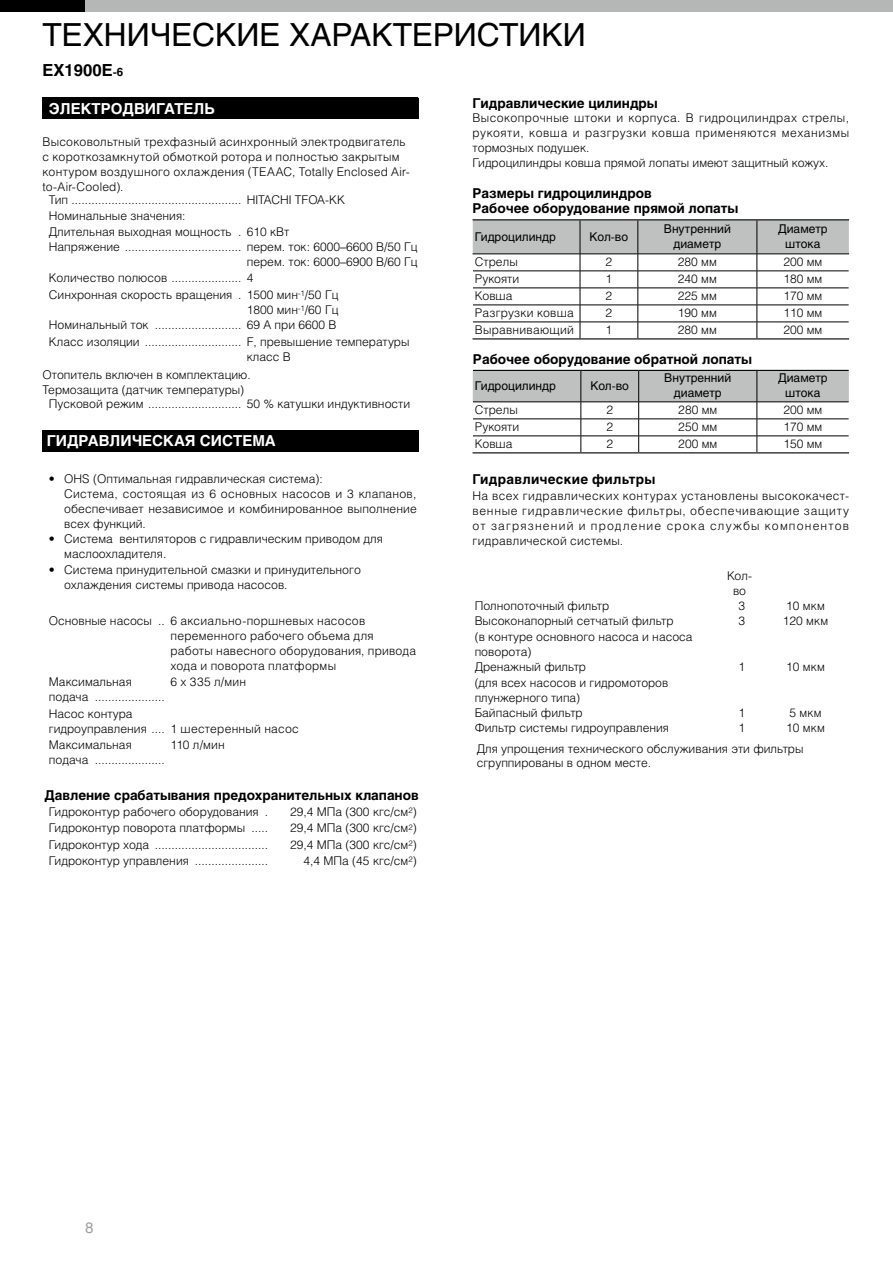
<style>
.page{position:relative;width:893px;height:1263px;background:#fff}
.page>*{position:absolute;margin:0;border:0;box-sizing:border-box;transform-origin:0 0}
.t1{font:31.5px "Helios C";color:#000}
.t2{font:700 16.5px "Helios C";color:#000}
.t3{font:700 15px "Helios C";color:#fff}
.t4{font:15px "Helios C";color:#9fa0a0}
.t5{font:700 13.5px/15px "Helios C";color:#000}
.t6{font:700 13.5px "Helios C";letter-spacing:.025em;color:#000}
.t7{font:12px/15px "Helios Light C";color:#000}
.t8{font:12px/15px "Helios Light C";letter-spacing:.02em;color:#000}
.t9{font:12px/15px "Helios Light C";letter-spacing:.035em;color:#000}
.t10{font:12px/15px "Helios C";color:#000;text-align:center}
.s1{font-size:11.55px}
</style>
<div class="page">
<div style="left:0;top:0;width:893px;height:11px;background:#b5b6b6"></div>
<div style="left:0;top:0;width:85px;height:11px;background:#000"></div>
<div style="left:43px;top:98px;width:375px;height:21px;background:#000"></div>
<hr style="left:417px;top:98px;width:2px;height:21px;background:#000">
<div style="left:43px;top:430px;width:376px;height:21px;background:#000"></div>
<hr style="left:472px;top:219px;width:108px;height:1px;background:#000">
<hr style="left:580px;top:219px;width:58px;height:1px;background:#000">
<hr style="left:638px;top:219px;width:119px;height:1px;background:#000">
<hr style="left:757px;top:219px;width:92px;height:1px;background:#000">
<hr style="left:472px;top:338px;width:108px;height:1px;background:#000">
<hr style="left:580px;top:338px;width:58px;height:1px;background:#000">
<hr style="left:638px;top:338px;width:119px;height:1px;background:#000">
<hr style="left:757px;top:338px;width:92px;height:1px;background:#000">
<hr style="left:472px;top:254px;width:108px;height:1px;background:#000">
<svg style="left:473px;top:220px;width:376px;height:118px"></svg>
<svg style="left:473px;top:371px;width:376px;height:81px"></svg>
<hr style="left:473px;top:370px;width:108px;height:1px;background:#000">
<hr style="left:581px;top:370px;width:58px;height:1px;background:#000">
<hr style="left:639px;top:370px;width:118px;height:1px;background:#000">
<hr style="left:757px;top:370px;width:92px;height:1px;background:#000">
<hr style="left:472px;top:452px;width:109px;height:1px;background:#000">
<hr style="left:581px;top:452px;width:58px;height:1px;background:#000">
<hr style="left:639px;top:452px;width:118px;height:1px;background:#000">
<hr style="left:757px;top:452px;width:92px;height:1px;background:#000">
<h1 class="t1" style="left:43px;top:16px;width:545px">ТЕХНИЧЕСКИЕ ХАРАКТЕРИСТИКИ</h1>
<h2 class="t2" style="left:43px;top:60px;width:82px">EX1900E<span class="s1">-6</span></h2>
<p class="t3" style="left:49px;top:100px;width:168px">ЭЛЕКТРОДВИГАТЕЛЬ</p>
<p class="t8" style="left:43px;top:134px;width:369px">Высоковольтный трехфазный асинхронный электродвигатель с короткозамкнутой обмоткой ротора и полностью закрытым контуром воздушного охлаждения (TEAAC, Totally Enclosed Air&shy;to-Air-Cooled).</p>
<p class="t7" style="left:49px;top:192px;width:21px">Тип</p>
<p class="t7" style="left:247px;top:192px;width:100px">HITACHI TFOA-KK</p>
<p class="t7" style="left:49px;top:208px;width:242px;line-height:15.6px">Номинальные значения:<br>Длительная выходная мощность 610 кВт<br>Напряжение</p>
<p class="t7" style="left:247px;top:239px;width:172px">перем. ток: 6000–6600 В/50 Гц перем. ток: 6000–6900 В/60 Гц</p>
<p class="t7" style="left:49px;top:270px;width:120px">Количество полюсов</p>
<p class="t7" style="left:49px;top:269px;width:291px;line-height:17px;text-indent:198px">4<br>Синхронная скорость вращения 1500 мин<sup>-1</sup>/50 Гц</p>
<p class="t7" style="left:247px;top:302px;width:93px">1800 мин<sup>-1</sup>/60 Гц</p>
<p class="t7" style="left:49px;top:317px;width:101px">Номинальный ток</p>
<p class="t7" style="left:247px;top:317px;width:91px">69 A при 6600 В</p>
<p class="t7" style="left:49px;top:334px;width:92px">Класс изоляции</p>
<p class="t7" style="left:247px;top:334px;width:164px">F, превышение температуры класс B</p>
<p class="t7" style="left:43px;top:367px;width:210px">Отопитель включен в комплектацию.</p>
<p class="t7" style="left:43px;top:382px;width:203px">Термозащита (датчик температуры)</p>
<p class="t7" style="left:49px;top:396px;width:96px">Пусковой режим</p>
<p class="t7" style="left:247px;top:396px;width:165px">50 % катушки индуктивности</p>
<p class="t3" style="left:47px;top:432px;width:231px">ГИДРАВЛИЧЕСКАЯ СИСТЕМА</p>
<p class="t7" style="left:64px;top:471px;width:354px;text-indent:-15px">• OHS (Оптимальная гидравлическая система):<br>Система, состоящая из 6 основных насосов и 3 клапанов, обеспечивает независимое и комбинированное выполнение всех функций.</p>
<p class="t7" style="left:64px;top:531px;width:320px;text-indent:-15px">• Система вентиляторов с гидравлическим приводом для маслоохладителя.</p>
<p class="t7" style="left:64px;top:562px;width:298px;text-indent:-15px">• Система принудительной смазки и принудительного охлаждения системы привода насосов.</p>
<p class="t7" style="left:49px;top:613px;width:105px">Основные насосы</p>
<p class="t8" style="left:171px;top:613px;width:247px">6 аксиально-поршневых насосов переменного рабочего объема для работы навесного оборудования, привода хода и поворота платформы</p>
<p class="t7" style="left:49px;top:674px;width:84px">Максимальная подача</p>
<p class="t7" style="left:171px;top:674px;width:77px">6 х 335 л/мин</p>
<p class="t7" style="left:49px;top:706px;width:99px">Насос контура гидроуправления</p>
<p class="t8" style="left:171px;top:721px;width:130px">1 шестеренный насос</p>
<p class="t7" style="left:49px;top:737px;width:84px">Максимальная подача</p>
<p class="t7" style="left:171px;top:737px;width:56px">110 л/мин</p>
<p class="t5" style="left:45px;top:787px;width:375px">Давление срабатывания предохранительных клапанов</p>
<p class="t7" style="left:49px;top:804px;width:211px">Гидроконтур рабочего оборудования</p>
<p class="t7" style="left:290px;top:804px;width:128px">29,4 МПа (300 кгc/см<sup>2</sup>)</p>
<p class="t7" style="left:49px;top:820px;width:198px">Гидроконтур поворота платформы</p>
<p class="t7" style="left:290px;top:820px;width:128px">29,4 МПа (300 кгc/см<sup>2</sup>)</p>
<p class="t7" style="left:49px;top:837px;width:102px">Гидроконтур хода</p>
<p class="t7" style="left:290px;top:837px;width:128px">29,4 МПа (300 кгc/см<sup>2</sup>)</p>
<p class="t7" style="left:49px;top:853px;width:142px">Гидроконтур управления</p>
<p class="t7" style="left:303px;top:853px;width:115px">4,4 МПа (45 кгc/см<sup>2</sup>)</p>
<p class="t5" style="left:472px;top:96px;width:187px">Гидравлические цилиндры</p>
<p class="t9" style="left:472px;top:110px;width:378px">Высокопрочные штоки и корпуса. В гидроцилиндрах стрелы, рукояти, ковша и разгрузки ковша применяются механизмы тормозных подушек.<br>Гидроцилиндры ковша прямой лопаты имеют защитный кожух.</p>
<p class="t5" style="left:472px;top:186px;width:268px">Размеры гидроцилиндров<br>Рабочее оборудование прямой лопаты</p>
<p class="t10" style="left:475px;top:229px;width:83px">Гидроцилиндр</p>
<p class="t10" style="left:590px;top:229px;width:40px">Кол-во</p>
<p class="t10" style="left:664px;top:221px;width:69px">Внутренний диаметр</p>
<p class="t10" style="left:778px;top:221px;width:51px">Диаметр штока</p>
<p class="t7" style="left:475px;top:254px;width:44px">Стрелы</p>
<p class="t7" style="left:606px;top:254px;width:8px">2</p>
<p class="t7" style="left:678px;top:254px;width:40px">280 мм</p>
<p class="t7" style="left:783px;top:254px;width:40px">200 мм</p>
<p class="t7" style="left:475px;top:271px;width:46px">Рукояти</p>
<p class="t7" style="left:606px;top:271px;width:8px">1</p>
<p class="t7" style="left:678px;top:271px;width:40px">240 мм</p>
<p class="t7" style="left:783px;top:271px;width:40px">180 мм</p>
<p class="t7" style="left:475px;top:288px;width:39px">Ковша</p>
<p class="t7" style="left:606px;top:288px;width:8px">2</p>
<p class="t7" style="left:678px;top:288px;width:40px">225 мм</p>
<p class="t7" style="left:783px;top:288px;width:40px">170 мм</p>
<p class="t8" style="left:475px;top:305px;width:101px">Разгрузки ковша</p>
<p class="t7" style="left:606px;top:305px;width:8px">2</p>
<p class="t7" style="left:678px;top:305px;width:40px">190 мм</p>
<p class="t7" style="left:783px;top:305px;width:40px">110 мм</p>
<p class="t8" style="left:475px;top:322px;width:101px">Выравнивающий</p>
<p class="t7" style="left:606px;top:322px;width:8px">1</p>
<p class="t7" style="left:678px;top:322px;width:40px">280 мм</p>
<p class="t7" style="left:783px;top:322px;width:40px">200 мм</p>
<p class="t5" style="left:473px;top:352px;width:281px">Рабочее оборудование обратной лопаты</p>
<p class="t10" style="left:475px;top:378px;width:83px">Гидроцилиндр</p>
<p class="t10" style="left:590px;top:378px;width:40px">Кол-во</p>
<p class="t10" style="left:664px;top:371px;width:69px">Внутренний диаметр</p>
<p class="t10" style="left:778px;top:371px;width:51px">Диаметр штока</p>
<p class="t7" style="left:475px;top:402px;width:44px">Стрелы</p>
<p class="t7" style="left:606px;top:402px;width:8px">2</p>
<p class="t7" style="left:678px;top:402px;width:40px">280 мм</p>
<p class="t7" style="left:783px;top:402px;width:40px">200 мм</p>
<p class="t7" style="left:475px;top:419px;width:46px">Рукояти</p>
<p class="t7" style="left:606px;top:419px;width:8px">2</p>
<p class="t7" style="left:678px;top:419px;width:40px">250 мм</p>
<p class="t7" style="left:783px;top:419px;width:40px">170 мм</p>
<p class="t7" style="left:475px;top:436px;width:39px">Ковша</p>
<p class="t7" style="left:606px;top:436px;width:8px">2</p>
<p class="t7" style="left:678px;top:436px;width:40px">200 мм</p>
<p class="t7" style="left:783px;top:436px;width:40px">150 мм</p>
<p class="t6" style="left:472px;top:471px;width:184px">Гидравлические фильтры</p>
<p class="t7" style="left:472px;top:488px;width:378px;text-align:justify">На всех гидравлических контурах установлены высококачест&shy;венные гидравлические фильтры, обеспечивающие защиту от загрязнений и продление срока службы компонентов гидравлической системы.</p>
<p class="t7" style="left:727px;top:568px;width:27px;text-align:center">Кол&shy;во</p>
<p class="t7" style="left:475px;top:598px;width:136px">Полнопоточный фильтр</p>
<p class="t7" style="left:738px;top:598px;width:8px">3</p>
<p class="t7" style="left:786px;top:598px;width:40px">10 мкм</p>
<p class="t7" style="left:475px;top:613px;width:200px">Высоконапорный сетчатый фильтр</p>
<p class="t7" style="left:738px;top:613px;width:8px">3</p>
<p class="t7" style="left:783px;top:613px;width:47px">120 мкм</p>
<p class="t7" style="left:475px;top:629px;width:219px">(в контуре основного насоса и насоса поворота)<br>Дренажный фильтр</p>
<p class="t7" style="left:738px;top:659px;width:8px">1</p>
<p class="t7" style="left:786px;top:659px;width:40px">10 мкм</p>
<p class="t7" style="left:475px;top:675px;width:195px">(для всех насосов и гидромоторов плунжерного типа)<br>Байпасный фильтр</p>
<p class="t7" style="left:738px;top:705px;width:8px">1</p>
<p class="t7" style="left:789px;top:705px;width:34px">5 мкм</p>
<p class="t7" style="left:475px;top:720px;width:196px">Фильтр системы гидроуправления</p>
<p class="t7" style="left:738px;top:720px;width:8px">1</p>
<p class="t7" style="left:477px;top:718px;width:350px;line-height:20.1px;text-indent:309px">10 мкм<br>Для упрощения технического обслуживания эти фильтры</p>
<p class="t7" style="left:477px;top:755px;width:176px">сгруппированы в одном месте.</p>
<p class="t4" style="left:85px;top:1219px;width:10px">8</p>
</div>
